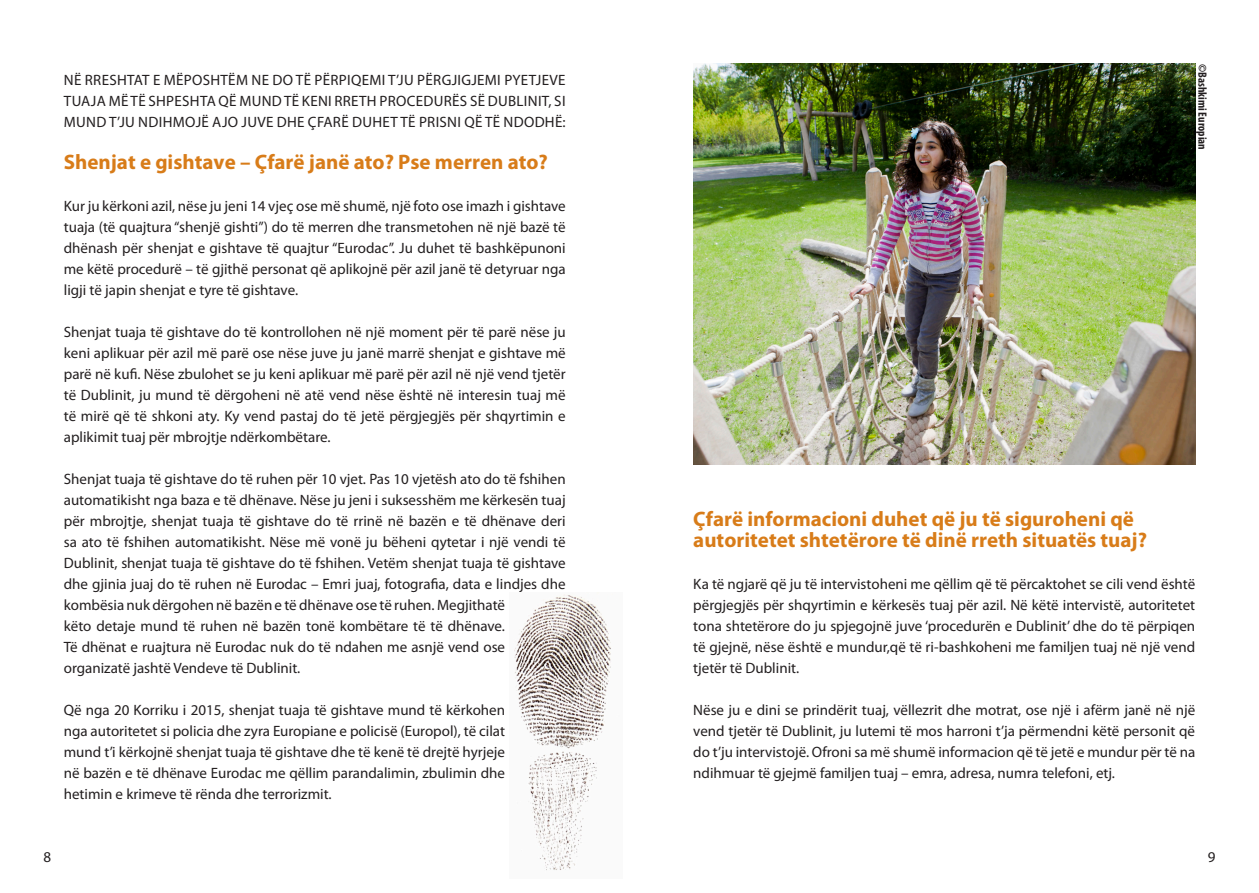
<style>
.page{position:relative;width:1259px;height:893px;background:#fff}
.page>*{position:absolute;margin:0;border:0;box-sizing:border-box;transform-origin:0 0}
.Default_question{font:700 21px/21px "Myriad Pro";color:#d87c19}
.Default{font:15px/21px "Myriad Pro";color:#231f20;text-align:justify}
.Footnote_Text{font:700 condensed 12px "Myriad Pro";color:#231f20}
</style>
<div class="page">
<img style="left:693px;top:64px;width:502px;height:400px">
<img style="left:514px;top:594px;width:97px;height:277px">
<p class="Default" style="left:64px;top:69px;width:503px">NË RRESHTAT E MËPOSHTËM NE DO TË PËRPIQEMI T’JU PËRGJIGJEMI PYETJEVE TUAJA MË TË SHPESHTA QË MUND TË KENI RRETH PROCEDURËS SË DUBLINIT, SI MUND T’JU NDIHMOJË AJO JUVE DHE ÇFARË DUHET TË PRISNI QË TË NDODHË:</p>
<p class="Default_question" style="left:64px;top:151px;width:486px">Shenjat e gishtave – Çfarë janë ato? Pse merren ato?</p>
<p class="Default" style="left:64px;top:195px;width:503px">Kur ju kërkoni azil, nëse ju jeni 14 vjeç ose më shumë, një foto ose imazh i gishtave tuaja (të quajtura “shenjë gishti”) do të merren dhe transmetohen në një bazë të dhënash për shenjat e gishtave të quajtur “Eurodac”. Ju duhet të bashkëpunoni me këtë procedurë – të gjithë personat që aplikojnë për azil janë të detyruar nga ligji të japin shenjat e tyre të gishtave.</p>
<p class="Default" style="left:64px;top:321px;width:503px">Shenjat tuaja të gishtave do të kontrollohen në një moment për të parë nëse ju keni aplikuar për azil më parë ose nëse juve ju janë marrë shenjat e gishtave më parë në kufi. Nëse zbulohet se ju keni aplikuar më parë për azil në një vend tjetër të Dublinit, ju mund të dërgoheni në atë vend nëse është në interesin tuaj më të mirë që të shkoni aty. Ky vend pastaj do të jetë përgjegjës për shqyrtimin e aplikimit tuaj për mbrojtje ndërkombëtare.</p>
<p class="Default" style="left:64px;top:468px;width:503px;text-align:left">Shenjat tuaja të gishtave do të ruhen për 10 vjet. Pas 10 vjetësh ato do të fshihen automatikisht nga baza e të dhënave. Nëse ju jeni i suksesshëm me kërkesën tuaj për mbrojtje, shenjat tuaja të gishtave do të rrinë në bazën e të dhënave deri sa ato të fshihen automatikisht. Nëse më vonë ju bëheni qytetar i një vendi të Dublinit, shenjat tuaja të gishtave do të fshihen. Vetëm shenjat tuaja të gishtave dhe gjinia juaj do të ruhen në Eurodac – Emri juaj, fotografia, data e lindjes dhe kombësia nuk dërgohen në bazën e të dhënave ose të ruhen. Megjithatë<br>këto detaje mund të ruhen në bazën tonë kombëtare të të dhënave.<br>Të dhënat e ruajtura në Eurodac nuk do të ndahen me asnjë vend ose organizatë jashtë Vendeve të Dublinit.</p>
<p class="Default" style="left:64px;top:699px;width:443px">Që nga 20 Korriku i 2015, shenjat tuaja të gishtave mund të kërkohen nga autoritetet si policia dhe zyra Europiane e policisë (Europol), të cilat mund t’i kërkojnë shenjat tuaja të gishtave dhe të kenë të drejtë hyrjeje në bazën e të dhënave Eurodac me qëllim parandalimin, zbulimin dhe hetimin e krimeve të rënda dhe terrorizmit.</p>
<p class="Footnote_Text" style="left:1210px;top:64px;width:88px;rotate:90deg">©Bashkimi Europian</p>
<p class="Default_question" style="left:693px;top:508px;width:455px">Çfarë informacioni duhet që ju të siguroheni që autoritetet shtetërore të dinë rreth situatës tuaj?</p>
<p class="Default" style="left:693px;top:573px;width:503px">Ka të ngjarë që ju të intervistoheni me qëllim që të përcaktohet se cili vend është përgjegjës për shqyrtimin e kërkesës tuaj për azil. Në këtë intervistë, autoritetet tona shtetërore do ju spjegojnë juve ‘procedurën e Dublinit’ dhe do të përpiqen të gjejnë, nëse është e mundur,që të ri-bashkoheni me familjen tuaj në një vend tjetër të Dublinit.</p>
<p class="Default" style="left:693px;top:699px;width:503px">Nëse ju e dini se prindërit tuaj, vëllezrit dhe motrat, ose një i afërm janë në një vend tjetër të Dublinit, ju lutemi të mos harroni t’ja përmendni këtë personit që do t’ju intervistojë. Ofroni sa më shumë informacion që të jetë e mundur për të na ndihmuar të gjejmë familjen tuaj – emra, adresa, numra telefoni, etj.</p>
<p class="Default" style="left:43px;top:846px;width:9px">8</p>
<p class="Default" style="left:1208px;top:846px;width:9px">9</p>
</div>
